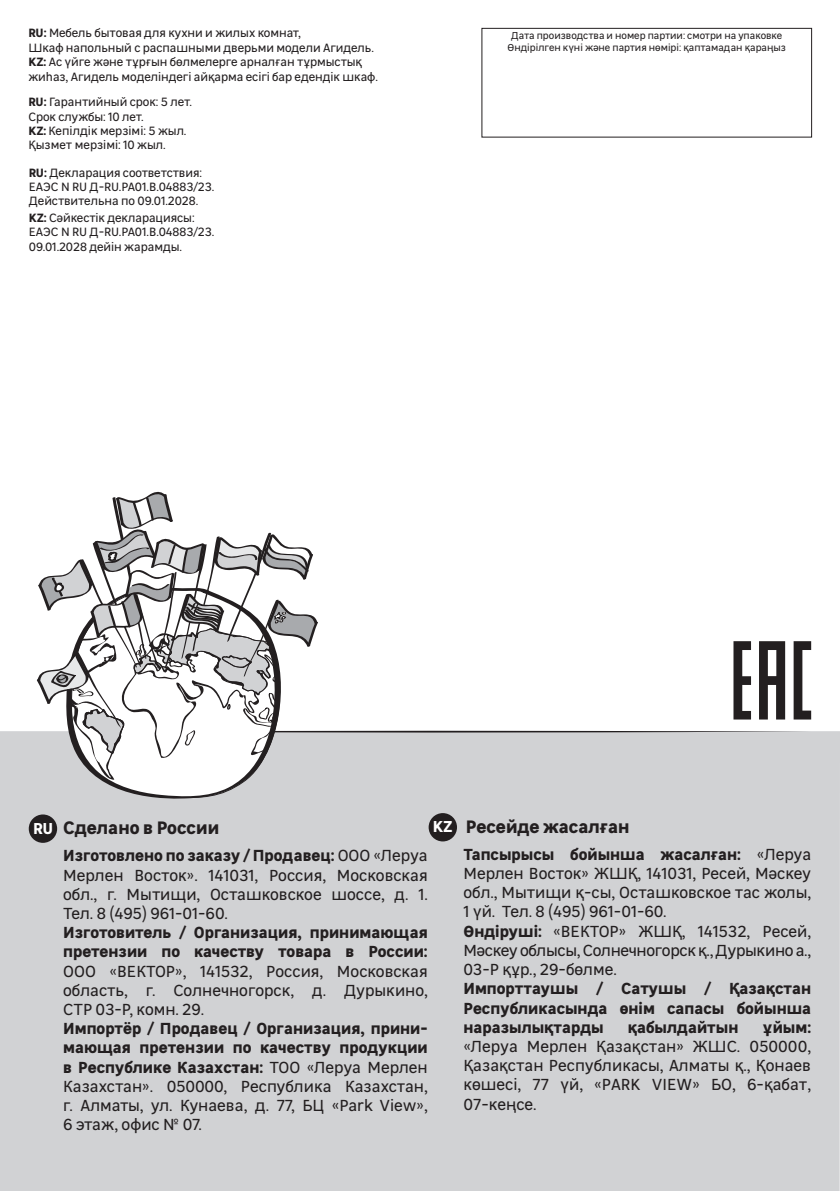
<style>
.page{position:relative;width:840px;height:1191px;background:#fff}
.page>*{position:absolute;margin:0;border:0;box-sizing:border-box;transform-origin:0 0}
.t1{font:700 18px "Leroy Merlin Sans";color:#231f20}
.t2{font:16px/19.2px "Leroy Merlin Sans";color:#231f20;text-align:justify}
.t3{font:700 16px/19.2px "Leroy Merlin Sans";color:#231f20}
.t4{font:12px/14.4px "Leroy Merlin Sans";letter-spacing:-.005em;color:#231f20}
.t5{font:10px/12px "Leroy Merlin Sans";color:#231f20;text-align:center}
.s1{font-weight:700}
.s2{font-size:15.8px;color:#fff}
</style>
<div class="page">
<div style="left:0;top:731px;width:839px;height:460px;background:#d1d2d4"></div>
<svg style="left:71px;top:779px;width:210px;height:19px"></svg>
<div style="left:29px;top:814px;width:28px;height:29px;background:#231f20;border-radius:50%"></div>
<div style="left:428px;top:813px;width:29px;height:28px;background:#231f20;border-radius:50%"></div>
<svg style="left:36px;top:491px;width:774px;height:288px"></svg>
<div style="left:481px;top:28px;width:330px;height:110px;border:1px solid #231f20"></div>
<p class="t4" style="left:28px;top:25px;width:351px"><span class="s1">RU:</span> Мебель бытовая для кухни и жилых комнат,<br>Шкаф напольный с распашными дверьми модели Агидель.<br><span class="s1">KZ:</span> Ас үйге және тұрғын бөлмелерге арналған тұрмыстық жиһаз, Агидель моделіндегі айқарма есігі бар едендік шкаф.</p>
<p class="t4" style="left:28px;top:94px;width:165px"><span class="s1">RU:</span> Гарантийный срок: 5 лет.<br>Срок службы: 10 лет.<br><span class="s1">KZ:</span> Кепілдік мерзімі: 5 жыл.<br>Қызмет мерзімі: 10 жыл.</p>
<p class="t4" style="left:29px;top:164px;width:187px"><span class="s1">RU:</span> Декларация соответствия:<br>ЕАЭС N RU Д-RU.РА01.В.04883/23.<br>Действительна по 09.01.2028.</p>
<p class="t4" style="left:29px;top:209px;width:187px"><span class="s1">KZ:</span> Сәйкестік декларациясы:<br>ЕАЭС N RU Д-RU.РА01.В.04883/23.<br>09.01.2028 дейін жарамды.</p>
<p class="t5" style="left:507px;top:29px;width:280px">Дата производства и номер партии: смотри на упаковке<br>Өндірілген күні және партия нөмірі: қаптамадан қараңыз</p>
<p class="t1" style="left:33px;top:812px;width:187px"><span class="s2">RU</span> Сделано в России</p>
<p class="t1" style="left:432px;top:811px;width:198px"><span class="s2">KZ</span> Ресейде жасалған</p>
<p class="t2" style="left:63px;top:844px;width:366px"><span class="s1">Изготовлено по заказу / Продавец:</span> ООО «Леруа Мерлен Восток». 141031, Россия, Московская обл., г. Мытищи, Осташковское шоссе, д. 1.<br>Тел. 8 (495) 961-01-60.</p>
<p class="t3" style="left:63px;top:921px;width:366px">Изготовитель / Организация, принимающая претензии по качеству товара в России:</p>
<p class="t2" style="left:63px;top:960px;width:366px">ООО «ВЕКТОР», 141532, Россия, Московская область, г. Солнечногорск, д. Дурыкино, СТР 03-Р, комн. 29.</p>
<p class="t2" style="left:63px;top:1017px;width:366px"><span class="s1">Импортёр / Продавец / Организация, прини&shy;мающая претензии по качеству продукции в Республике Казахстан:</span> ТОО «Леруа Мерлен Казахстан». 050000, Республика Казахстан, г. Алматы, ул. Кунаева, д. 77, БЦ «Park View», 6 этаж, офис № 07.</p>
<p class="t2" style="left:463px;top:843px;width:349px;text-align:left"><span class="s1">Тапсырысы бойынша жасалған:</span> «Леруа Мерлен Восток» ЖШҚ, 141031, Ресей, Мәскеу обл., Мытищи қ-сы, Осташковское тас жолы, 1 үй. Тел. 8 (495) 961-01-60.<br><span class="s1">Өндіруші:</span> «ВЕКТОР» ЖШҚ, 141532, Ресей, Мәскеу облысы, Солнечногорск қ., Дурыкино а., 03-Р құр., 29-бөлме.</p>
<p class="t3" style="left:463px;top:977px;width:349px;text-align:justify">Импорттаушы / Сатушы / Қазақстан Республикасында өнім сапасы бойынша наразылықтарды</p>
<p class="t3" style="left:627px;top:1016px;width:112px">қабылдайтын</p>
<p class="t3" style="left:762px;top:1016px;width:50px">ұйым:</p>
<p class="t2" style="left:463px;top:1035px;width:349px">«Леруа Мерлен Қазақстан» ЖШС. 050000, Қазақстан Республикасы, Алматы қ., Қонаев көшесі, 77 үй, «PARK VIEW» БО, 6-қабат, 07-кеңсе.</p>
</div>
